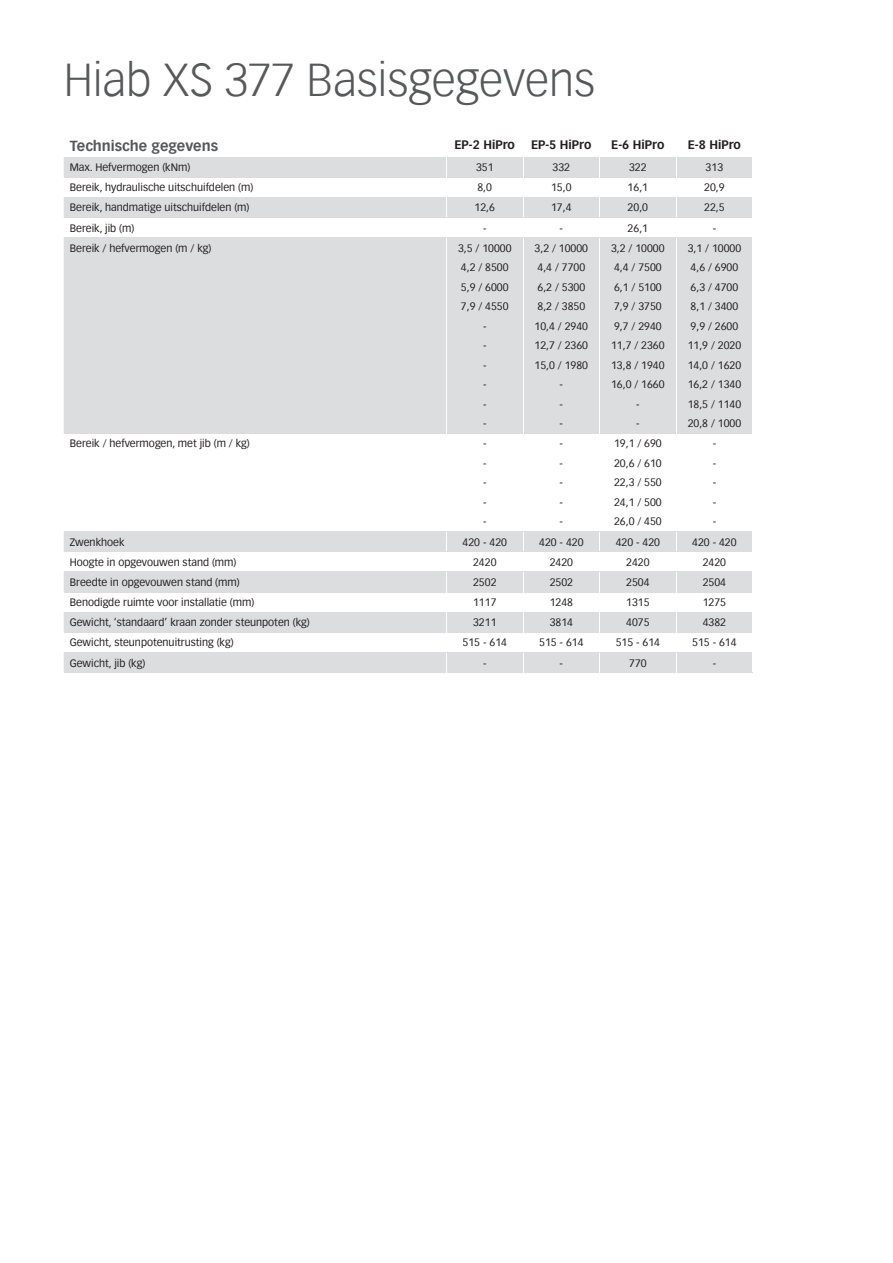
<style>
.page{position:relative;width:893px;height:1263px;background:#fff}
.page>*{position:absolute;margin:0;border:0;box-sizing:border-box;transform-origin:0 0}
.t1{font:300 45px "Vectora Com";color:#57585a}
.t2{font:700 14.25px "Vectora Com";color:#57585a}
.t3{font:700 12px "Vectora Com";color:#231f20}
.t4{font:10.5px/19.5px "Vectora Com";color:#231f20;text-align:justify}
</style>
<div class="page">
<svg style="left:64px;top:157px;width:688px;height:515px;fill:#dcdddf"></svg>
<hr style="left:64px;top:177px;width:382px;height:1px;background:#dcdddf">
<hr style="left:446px;top:177px;width:77px;height:1px;background:#dcdddf">
<hr style="left:523px;top:177px;width:76px;height:1px;background:#dcdddf">
<hr style="left:599px;top:177px;width:77px;height:1px;background:#dcdddf">
<hr style="left:676px;top:177px;width:76px;height:1px;background:#dcdddf">
<hr style="left:64px;top:197px;width:382px;height:1px;background:#dcdddf">
<hr style="left:446px;top:197px;width:77px;height:1px;background:#dcdddf">
<hr style="left:523px;top:197px;width:76px;height:1px;background:#dcdddf">
<hr style="left:599px;top:197px;width:77px;height:1px;background:#dcdddf">
<hr style="left:676px;top:197px;width:76px;height:1px;background:#dcdddf">
<hr style="left:64px;top:217px;width:382px;height:1px;background:#dcdddf">
<hr style="left:446px;top:217px;width:77px;height:1px;background:#dcdddf">
<svg style="left:446px;top:157px;width:1px;height:80px"></svg>
<hr style="left:523px;top:217px;width:76px;height:1px;background:#dcdddf">
<svg style="left:523px;top:157px;width:1px;height:80px"></svg>
<hr style="left:599px;top:217px;width:77px;height:1px;background:#dcdddf">
<svg style="left:599px;top:157px;width:1px;height:80px"></svg>
<hr style="left:676px;top:217px;width:76px;height:1px;background:#dcdddf">
<svg style="left:676px;top:157px;width:1px;height:80px"></svg>
<hr style="left:64px;top:237px;width:382px;height:1px;background:#dcdddf">
<hr style="left:446px;top:237px;width:77px;height:1px;background:#dcdddf">
<hr style="left:446px;top:238px;width:1px;height:195px;background:#fff">
<hr style="left:523px;top:237px;width:76px;height:1px;background:#dcdddf">
<hr style="left:523px;top:238px;width:1px;height:195px;background:#fff">
<hr style="left:599px;top:237px;width:77px;height:1px;background:#dcdddf">
<hr style="left:599px;top:238px;width:1px;height:195px;background:#fff">
<hr style="left:676px;top:237px;width:76px;height:1px;background:#dcdddf">
<hr style="left:676px;top:238px;width:1px;height:195px;background:#fff">
<hr style="left:64px;top:433px;width:382px;height:1px;background:#dcdddf">
<hr style="left:446px;top:433px;width:77px;height:1px;background:#dcdddf">
<hr style="left:446px;top:434px;width:1px;height:97px;background:#fff">
<hr style="left:523px;top:433px;width:76px;height:1px;background:#dcdddf">
<hr style="left:523px;top:434px;width:1px;height:97px;background:#fff">
<hr style="left:599px;top:433px;width:77px;height:1px;background:#dcdddf">
<hr style="left:599px;top:434px;width:1px;height:97px;background:#fff">
<hr style="left:676px;top:433px;width:76px;height:1px;background:#dcdddf">
<hr style="left:676px;top:434px;width:1px;height:97px;background:#fff">
<hr style="left:64px;top:531px;width:382px;height:1px;background:#dcdddf">
<hr style="left:446px;top:531px;width:77px;height:1px;background:#dcdddf">
<hr style="left:523px;top:531px;width:76px;height:1px;background:#dcdddf">
<hr style="left:599px;top:531px;width:77px;height:1px;background:#dcdddf">
<hr style="left:676px;top:531px;width:76px;height:1px;background:#dcdddf">
<hr style="left:64px;top:551px;width:382px;height:1px;background:#dcdddf">
<hr style="left:446px;top:551px;width:77px;height:1px;background:#dcdddf">
<hr style="left:523px;top:551px;width:76px;height:1px;background:#dcdddf">
<hr style="left:599px;top:551px;width:77px;height:1px;background:#dcdddf">
<hr style="left:676px;top:551px;width:76px;height:1px;background:#dcdddf">
<hr style="left:64px;top:571px;width:382px;height:1px;background:#dcdddf">
<hr style="left:446px;top:571px;width:77px;height:1px;background:#dcdddf">
<hr style="left:523px;top:571px;width:76px;height:1px;background:#dcdddf">
<hr style="left:599px;top:571px;width:77px;height:1px;background:#dcdddf">
<hr style="left:676px;top:571px;width:76px;height:1px;background:#dcdddf">
<hr style="left:64px;top:592px;width:382px;height:1px;background:#dcdddf">
<hr style="left:446px;top:592px;width:77px;height:1px;background:#dcdddf">
<hr style="left:523px;top:592px;width:76px;height:1px;background:#dcdddf">
<hr style="left:599px;top:592px;width:77px;height:1px;background:#dcdddf">
<hr style="left:676px;top:592px;width:76px;height:1px;background:#dcdddf">
<hr style="left:64px;top:612px;width:382px;height:1px;background:#dcdddf">
<hr style="left:446px;top:612px;width:77px;height:1px;background:#dcdddf">
<hr style="left:523px;top:612px;width:76px;height:1px;background:#dcdddf">
<hr style="left:599px;top:612px;width:77px;height:1px;background:#dcdddf">
<hr style="left:676px;top:612px;width:76px;height:1px;background:#dcdddf">
<hr style="left:64px;top:632px;width:382px;height:1px;background:#dcdddf">
<hr style="left:446px;top:632px;width:77px;height:1px;background:#dcdddf">
<hr style="left:523px;top:632px;width:76px;height:1px;background:#dcdddf">
<hr style="left:599px;top:632px;width:77px;height:1px;background:#dcdddf">
<hr style="left:676px;top:632px;width:76px;height:1px;background:#dcdddf">
<hr style="left:64px;top:652px;width:382px;height:1px;background:#dcdddf">
<hr style="left:64px;top:672px;width:382px;height:1px;background:#dcdddf">
<hr style="left:446px;top:652px;width:77px;height:1px;background:#dcdddf">
<hr style="left:446px;top:672px;width:77px;height:1px;background:#dcdddf">
<svg style="left:446px;top:532px;width:1px;height:140px"></svg>
<hr style="left:523px;top:652px;width:76px;height:1px;background:#dcdddf">
<hr style="left:523px;top:672px;width:76px;height:1px;background:#dcdddf">
<svg style="left:523px;top:532px;width:1px;height:140px"></svg>
<hr style="left:599px;top:652px;width:77px;height:1px;background:#dcdddf">
<hr style="left:599px;top:672px;width:77px;height:1px;background:#dcdddf">
<svg style="left:599px;top:532px;width:1px;height:140px"></svg>
<hr style="left:676px;top:652px;width:76px;height:1px;background:#dcdddf">
<hr style="left:676px;top:672px;width:77px;height:1px;background:#dcdddf">
<svg style="left:676px;top:532px;width:1px;height:140px"></svg>
<h1 class="t1" style="left:64px;top:53px;width:533px">Hiab XS 377 Basisgegevens</h1>
<h2 class="t2" style="left:70px;top:137px;width:150px">Technische gegevens</h2>
<p class="t3" style="left:454px;top:138px;width:62px">EP-2 HiPro</p>
<p class="t3" style="left:531px;top:138px;width:62px">EP-5 HiPro</p>
<p class="t3" style="left:611px;top:138px;width:55px">E-6 HiPro</p>
<p class="t3" style="left:688px;top:138px;width:55px">E-8 HiPro</p>
<p class="t4" style="left:70px;top:158px;width:122px">Max. Hefvermogen (kNm)</p>
<p class="t4" style="left:476px;top:158px;width:19px">351</p>
<p class="t4" style="left:552px;top:158px;width:19px">332</p>
<p class="t4" style="left:629px;top:158px;width:19px">322</p>
<p class="t4" style="left:706px;top:158px;width:19px">313</p>
<p class="t4" style="left:70px;top:178px;width:185px">Bereik, hydraulische uitschuifdelen (m)</p>
<p class="t4" style="left:477px;top:178px;width:16px">8,0</p>
<p class="t4" style="left:551px;top:178px;width:22px">15,0</p>
<p class="t4" style="left:628px;top:178px;width:22px">16,1</p>
<p class="t4" style="left:704px;top:178px;width:22px">20,9</p>
<p class="t4" style="left:70px;top:198px;width:181px">Bereik, handmatige uitschuifdelen (m)</p>
<p class="t4" style="left:474px;top:198px;width:22px">12,6</p>
<p class="t4" style="left:551px;top:198px;width:22px">17,4</p>
<p class="t4" style="left:628px;top:198px;width:22px">20,0</p>
<p class="t4" style="left:704px;top:198px;width:22px">22,5</p>
<p class="t4" style="left:70px;top:218px;width:66px">Bereik, jib (m)</p>
<p class="t4" style="left:483px;top:218px;width:5px">-</p>
<p class="t4" style="left:559px;top:218px;width:5px">-</p>
<p class="t4" style="left:628px;top:218px;width:22px">26,1</p>
<p class="t4" style="left:713px;top:218px;width:5px">-</p>
<p class="t4" style="left:70px;top:238px;width:143px">Bereik / hefvermogen (m / kg)</p>
<p class="t4" style="left:458px;top:238px;width:55px;text-align:center">3,5 / 10000<br>4,2 / 8500<br>5,9 / 6000<br>7,9 / 4550 -<br>-<br>-<br>-<br>-<br>-</p>
<p class="t4" style="left:534px;top:238px;width:55px;text-align:center">3,2 / 10000<br>4,4 / 7700<br>6,2 / 5300<br>8,2 / 3850<br>10,4 / 2940<br>12,7 / 2360<br>15,0 / 1980 -<br>-<br>-</p>
<p class="t4" style="left:611px;top:238px;width:55px;text-align:center">3,2 / 10000<br>4,4 / 7500<br>6,1 / 5100<br>7,9 / 3750<br>9,7 / 2940<br>11,7 / 2360<br>13,8 / 1940<br>16,0 / 1660 -<br>-</p>
<p class="t4" style="left:688px;top:238px;width:55px;text-align:left">3,1 / 10000<br>4,6 / 6900<br>6,3 / 4700<br>8,1 / 3400<br>9,9 / 2600<br>11,9 / 2020<br>14,0 / 1620<br>16,2 / 1340<br>18,5 / 1140<br>20,8 / 1000</p>
<p class="t4" style="left:70px;top:434px;width:181px">Bereik / hefvermogen, met jib (m / kg)</p>
<p class="t4" style="left:483px;top:434px;width:5px">- - - - -</p>
<p class="t4" style="left:560px;top:434px;width:5px">- - - - -</p>
<p class="t4" style="left:614px;top:434px;width:49px">19,1 / 690<br>20,6 / 610<br>22,3 / 550<br>24,1 / 500<br>26,0 / 450</p>
<p class="t4" style="left:713px;top:434px;width:5px">- - - - -</p>
<p class="t4" style="left:70px;top:532px;width:56px">Zwenkhoek</p>
<p class="t4" style="left:463px;top:532px;width:46px">420 - 420</p>
<p class="t4" style="left:539px;top:532px;width:46px">420 - 420</p>
<p class="t4" style="left:616px;top:532px;width:46px">420 - 420</p>
<p class="t4" style="left:692px;top:532px;width:46px">420 - 420</p>
<p class="t4" style="left:70px;top:552px;width:168px">Hoogte in opgevouwen stand (mm)</p>
<p class="t4" style="left:473px;top:552px;width:25px">2420</p>
<p class="t4" style="left:550px;top:552px;width:25px">2420</p>
<p class="t4" style="left:626px;top:552px;width:25px">2420</p>
<p class="t4" style="left:703px;top:552px;width:25px">2420</p>
<p class="t4" style="left:70px;top:572px;width:171px">Breedte in opgevouwen stand (mm)</p>
<p class="t4" style="left:473px;top:572px;width:25px">2502</p>
<p class="t4" style="left:550px;top:572px;width:25px">2502</p>
<p class="t4" style="left:626px;top:572px;width:25px">2504</p>
<p class="t4" style="left:703px;top:572px;width:25px">2504</p>
<p class="t4" style="left:70px;top:593px;width:186px">Benodigde ruimte voor installatie (mm)</p>
<p class="t4" style="left:473px;top:593px;width:25px">1117</p>
<p class="t4" style="left:550px;top:593px;width:25px">1248</p>
<p class="t4" style="left:626px;top:593px;width:25px">1315</p>
<p class="t4" style="left:703px;top:593px;width:25px">1275</p>
<p class="t4" style="left:70px;top:613px;width:241px">Gewicht, ‘standaard’ kraan zonder steunpoten (kg)</p>
<p class="t4" style="left:473px;top:613px;width:25px">3211</p>
<p class="t4" style="left:550px;top:613px;width:25px">3814</p>
<p class="t4" style="left:626px;top:613px;width:25px">4075</p>
<p class="t4" style="left:703px;top:613px;width:25px">4382</p>
<p class="t4" style="left:70px;top:633px;width:165px">Gewicht, steunpotenuitrusting (kg)</p>
<p class="t4" style="left:463px;top:633px;width:46px">515 - 614</p>
<p class="t4" style="left:539px;top:633px;width:46px">515 - 614</p>
<p class="t4" style="left:616px;top:633px;width:46px">515 - 614</p>
<p class="t4" style="left:692px;top:633px;width:46px">515 - 614</p>
<p class="t4" style="left:70px;top:653px;width:77px">Gewicht, jib (kg)</p>
<p class="t4" style="left:483px;top:653px;width:5px">-</p>
<p class="t4" style="left:560px;top:653px;width:5px">-</p>
<p class="t4" style="left:629px;top:653px;width:19px">770</p>
<p class="t4" style="left:713px;top:653px;width:5px">-</p>
</div>
